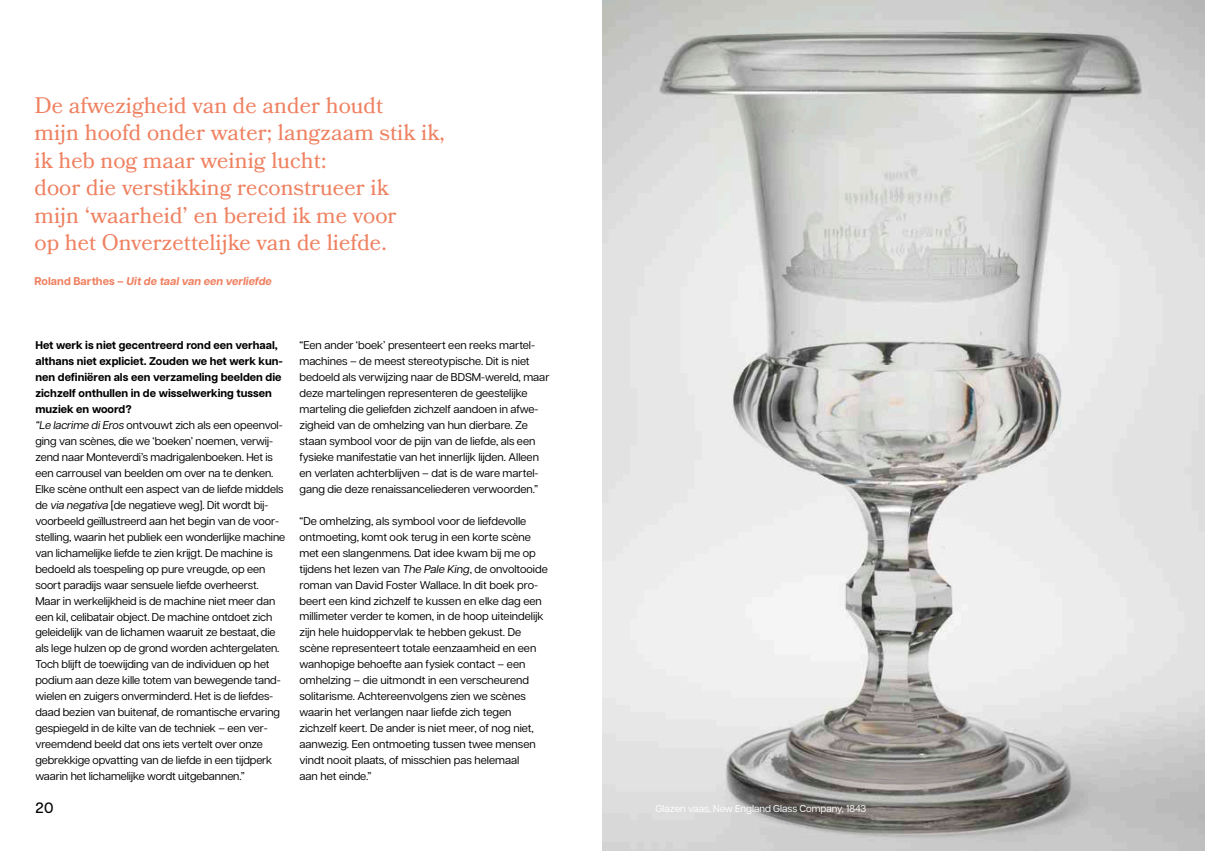
<style>
.page{position:relative;width:1205px;height:851px;background:#fff}
.page>*{position:absolute;margin:0;border:0;box-sizing:border-box;transform-origin:0 0}
.t1{font:22.5px/27.5px "Bookmania";color:#ef8161}
.t2{font:500 15px "Articulat CF";color:#000}
.t3{font:11.25px/16px "Articulat CF";letter-spacing:-.005em;color:#000}
.t4{font:italic 700 11.25px "Articulat CF";color:#ef8161}
.t5{font:10px "Articulat CF";color:#fff}
.s1{font-style:normal}
.s2{font-weight:700}
.s3{font-style:italic}
</style>
<div class="page">
<img style="left:602px;top:0;width:603px;height:850px">
<h1 class="t1" style="left:35px;top:91px;width:412px">De afwezigheid van de ander houdt<br>mijn hoofd onder water; langzaam stik ik, ik heb nog maar weinig lucht:<br>door die verstikking reconstrueer ik<br>mijn ‘waarheid’ en bereid ik me voor<br>op het Onverzettelijke van de liefde.</h1>
<p class="t4" style="left:35px;top:272px;width:239px"><span class="s1">Roland Barthes –</span> Uit de taal van een verliefde</p>
<p class="t3" style="left:35px;top:336px;width:251px"><span class="s2">Het werk is niet gecentreerd rond een verhaal, althans niet expliciet. Zouden we het werk kun&shy;nen definiëren als een verzameling beelden die zichzelf onthullen in de wisselwerking tussen muziek en woord?<br></span><span class="s3">“Le lacrime di Eros</span> ontvouwt zich als een opeenvol&shy;ging van scènes, die we ‘boeken’ noemen, verwij&shy;zend naar Monteverdi’s madrigalenboeken. Het is een carrousel van beelden om over na te denken.<br>Elke scène onthult een aspect van de liefde middels de <span class="s3">via negativa</span> [de negatieve weg]. Dit wordt bij&shy;voorbeeld geïllustreerd aan het begin van de voor&shy;stelling, waarin het publiek een wonderlijke machine van lichamelijke liefde te zien krijgt. De machine is bedoeld als toespeling op pure vreugde, op een soort paradijs waar sensuele liefde overheerst.<br>Maar in werkelijkheid is de machine niet meer dan een kil, celibatair object. De machine ontdoet zich geleidelijk van de lichamen waaruit ze bestaat, die als lege hulzen op de grond worden achtergelaten.<br>Toch blijft de toewijding van de individuen op het podium aan deze kille totem van bewegende tand&shy;wielen en zuigers onverminderd. Het is de liefdes&shy;daad bezien van buitenaf, de romantische ervaring gespiegeld in de kilte van de techniek – een ver&shy;vreemdend beeld dat ons iets vertelt over onze gebrekkige opvatting van de liefde in een tijdperk waarin het lichamelijke wordt uitgebannen.”</p>
<p class="t3" style="left:299px;top:336px;width:251px">“Een ander ‘boek’ presenteert een reeks martel&shy;machines – de meest stereotypische. Dit is niet bedoeld als verwijzing naar de BDSM-wereld, maar deze martelingen representeren de geestelijke marteling die geliefden zichzelf aandoen in afwe&shy;zigheid van de omhelzing van hun dierbare. Ze staan symbool voor de pijn van de liefde, als een fysieke manifestatie van het innerlijk lijden. Alleen en verlaten achterblijven – dat is de ware martel&shy;gang die deze renaissanceliederen verwoorden.”</p>
<p class="t3" style="left:299px;top:512px;width:250px">“De omhelzing, als symbool voor de liefdevolle ontmoeting, komt ook terug in een korte scène met een slangenmens. Dat idee kwam bij me op tijdens het lezen van <span class="s3">The Pale King</span>, de onvoltooide roman van David Foster Wallace. In dit boek pro&shy;beert een kind zichzelf te kussen en elke dag een millimeter verder te komen, in de hoop uiteindelijk zijn hele huidoppervlak te hebben gekust. De scène representeert totale eenzaamheid en een wanhopige behoefte aan fysiek contact – een omhelzing – die uitmondt in een verscheurend solitarisme. Achtereenvolgens zien we scènes waarin het verlangen naar liefde zich tegen zichzelf keert. De ander is niet meer, of nog niet, aanwezig. Een ontmoeting tussen twee mensen vindt nooit plaats, of misschien pas helemaal<br>aan het einde.”</p>
<h2 class="t2" style="left:35px;top:796px;width:20px">20</h2>
<p class="t5" style="left:656px;top:801px;width:212px">Glazen vaas, New England Glass Company, 1843</p>
</div>
